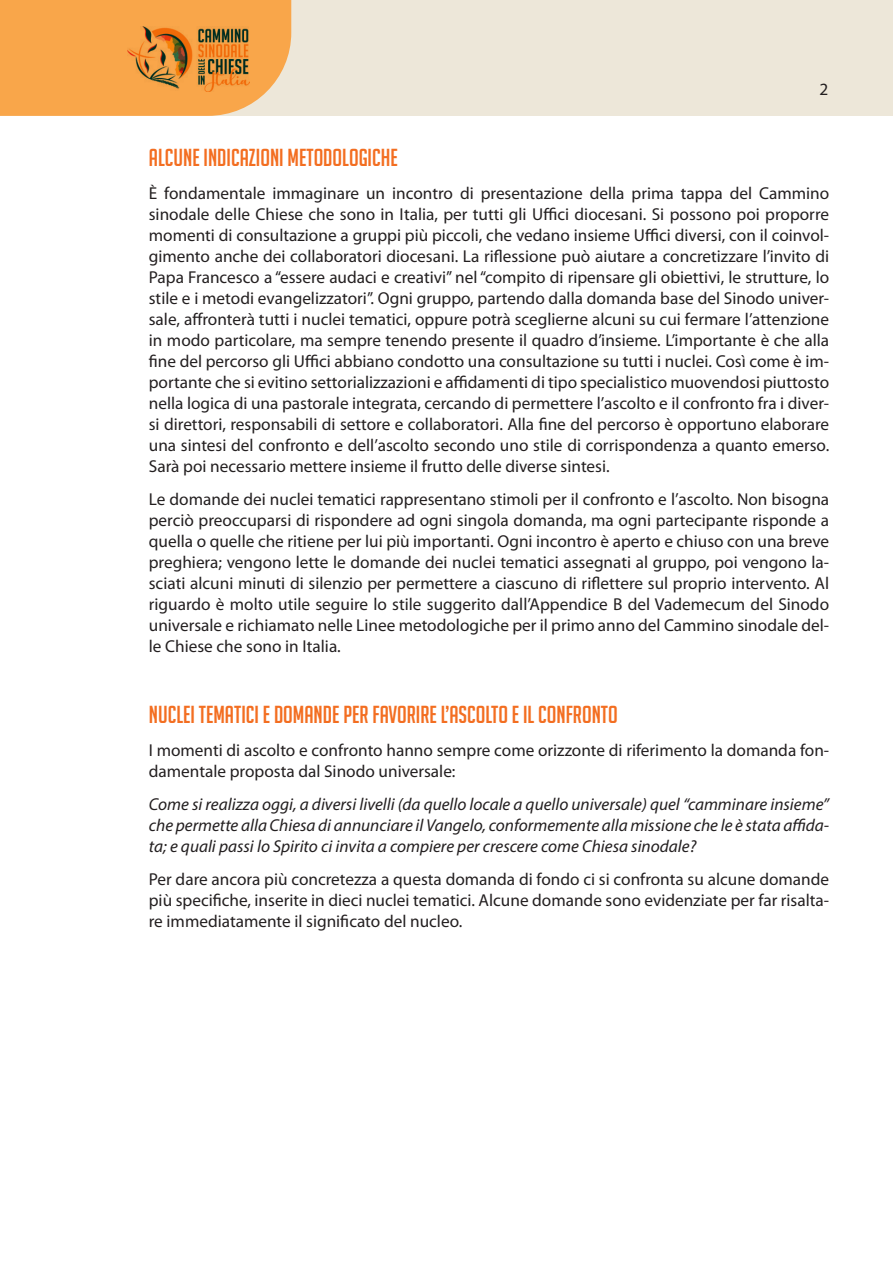
<style>
.page{position:relative;width:893px;height:1263px;background:#fff}
.page>*{position:absolute;margin:0;border:0;box-sizing:border-box;transform-origin:0 0}
.Titolo_2_Squada{font:24px "Big Noodle Titling";color:#f36e21}
.Testo_11e5{font:17.25px/21px "Myriad Pro";color:#231f20;text-align:justify}
.t1{font:italic 17.25px/21px "Myriad Pro";color:#231f20;text-align:justify}
</style>
<div class="page">
<div style="left:0;top:0;width:893px;height:116px;background:#ede7d9"></div>
<div style="left:0;top:0;width:291px;height:116px;background:#f9a64a"></div>
<img style="left:128px;top:26px;width:122px;height:66px">
<p class="Testo_11e5" style="left:820px;top:78px;width:10px">2</p>
<p class="Titolo_2_Squada" style="left:149px;top:145px;width:250px">ALCUNE INDICAZIONI METODOLOGICHE</p>
<p class="Testo_11e5" style="left:149px;top:182px;width:682px">È fondamentale immaginare un incontro di presentazione della prima tappa del Cammino sinodale delle Chiese che sono in Italia, per tutti gli Uffici diocesani. Si possono poi proporre momenti di consultazione a gruppi più piccoli, che vedano insieme Uffici diversi, con il coinvol&shy;gimento anche dei collaboratori diocesani. La riflessione può aiutare a concretizzare l’invito di Papa Francesco a “essere audaci e creativi” nel “compito di ripensare gli obiettivi, le strutture, lo stile e i metodi evangelizzatori”. Ogni gruppo, partendo dalla domanda base del Sinodo univer&shy;sale, affronterà tutti i nuclei tematici, oppure potrà sceglierne alcuni su cui fermare l’attenzione in modo particolare, ma sempre tenendo presente il quadro d’insieme. L’importante è che alla fine del percorso gli Uffici abbiano condotto una consultazione su tutti i nuclei. Così come è im&shy;portante che si evitino settorializzazioni e affidamenti di tipo specialistico muovendosi piuttosto nella logica di una pastorale integrata, cercando di permettere l’ascolto e il confronto fra i diver&shy;si direttori, responsabili di settore e collaboratori. Alla fine del percorso è opportuno elaborare una sintesi del confronto e dell’ascolto secondo uno stile di corrispondenza a quanto emerso.<br>Sarà poi necessario mettere insieme il frutto delle diverse sintesi.</p>
<p class="Testo_11e5" style="left:149px;top:488px;width:682px">Le domande dei nuclei tematici rappresentano stimoli per il confronto e l’ascolto. Non bisogna perciò preoccuparsi di rispondere ad ogni singola domanda, ma ogni partecipante risponde a quella o quelle che ritiene per lui più importanti. Ogni incontro è aperto e chiuso con una breve preghiera; vengono lette le domande dei nuclei tematici assegnati al gruppo, poi vengono la&shy;sciati alcuni minuti di silenzio per permettere a ciascuno di riflettere sul proprio intervento. Al riguardo è molto utile seguire lo stile suggerito dall’Appendice B del Vademecum del Sinodo universale e richiamato nelle Linee metodologiche per il primo anno del Cammino sinodale del&shy;le Chiese che sono in Italia.</p>
<p class="Titolo_2_Squada" style="left:149px;top:701px;width:470px">NUCLEI TEMATICI E DOMANDE PER FAVORIRE L’ASCOLTO E IL CONFRONTO</p>
<p class="Testo_11e5" style="left:149px;top:739px;width:682px">I momenti di ascolto e confronto hanno sempre come orizzonte di riferimento la domanda fon&shy;damentale proposta dal Sinodo universale:</p>
<p class="t1" style="left:149px;top:793px;width:682px">Come si realizza oggi, a diversi livelli (da quello locale a quello universale) quel “camminare insieme” che permette alla Chiesa di annunciare il Vangelo, conformemente alla missione che le è stata affida&shy;ta; e quali passi lo Spirito ci invita a compiere per crescere come Chiesa sinodale?</p>
<p class="Testo_11e5" style="left:149px;top:868px;width:682px">Per dare ancora più concretezza a questa domanda di fondo ci si confronta su alcune domande più specifiche, inserite in dieci nuclei tematici. Alcune domande sono evidenziate per far risalta&shy;re immediatamente il significato del nucleo.</p>
</div>
